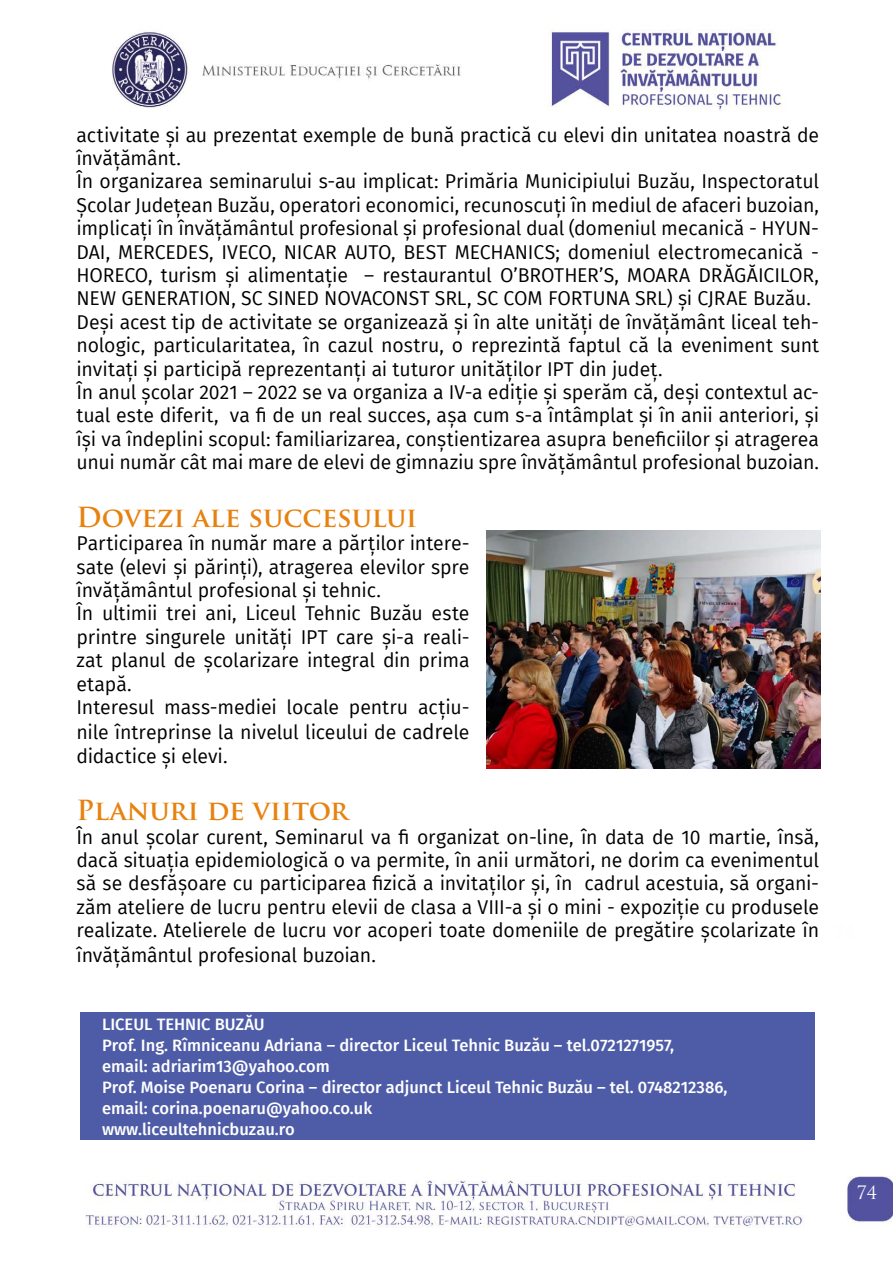
<style>
.page{position:relative;width:893px;height:1263px;background:#fff}
.page>*{position:absolute;margin:0;border:0;box-sizing:border-box;transform-origin:0 0}
.t1{font:700 27px "Trajan Pro";color:#e78210}
.t2{font:19.5px/23.4px "Fira Sans";letter-spacing:-.01em;color:#000}
.t3{font:18px "Trajan Pro";color:#fdfdfd}
.t4{font:500 16.5px/21px "Fira Sans";color:#fff}
.s1{font-size:21px}
</style>
<div class="page">
<img style="left:80px;top:26px;width:813px;height:1202px">
<img style="left:487px;top:530px;width:333px;height:239px">
<div style="left:81px;top:1012px;width:734px;height:128px;background:#4e5ca7"></div>
<p class="t2" style="left:77px;top:123px;width:744px">activitate și au prezentat exemple de bună practică cu elevi din unitatea noastră de învățământ.<br>În organizarea seminarului s-au implicat: Primăria Municipiului Buzău, Inspectoratul Școlar Județean Buzău, operatori economici, recunoscuți în mediul de afaceri buzoian, implicați în învățământul profesional și profesional dual (domeniul mecanică - HYUN-DAI, MERCEDES, IVECO, NICAR AUTO, BEST MECHANICS; domeniul electromecanică - HORECO, turism și alimentație – restaurantul O’BROTHER’S, MOARA DRĂGĂICILOR, NEW GENERATION, SC SINED NOVACONST SRL, SC COM FORTUNA SRL) și CJRAE Buzău.<br>Deși acest tip de activitate se organizează și în alte unități de învățământ liceal teh&shy;nologic, particularitatea, în cazul nostru, o reprezintă faptul că la eveniment sunt invitați și participă reprezentanți ai tuturor unităților IPT din județ.<br>În anul școlar 2021 – 2022 se va organiza a IV-a ediție și sperăm că, deși contextul ac&shy;tual este diferit, va fi de un real succes, așa cum s-a întâmplat și în anii anteriori, și își va îndeplini scopul: familiarizarea, conștientizarea asupra beneficiilor și atragerea unui număr cât mai mare de elevi de gimnaziu spre învățământul profesional buzoian.</p>
<h1 class="t1" style="left:77px;top:500px;width:342px">Dovezi ale succesului</h1>
<p class="t2" style="left:77px;top:531px;width:395px">Participarea în număr mare a părților intere&shy;sate (elevi și părinți), atragerea elevilor spre învățământul profesional și tehnic.<br>În ultimii trei ani, Liceul Tehnic Buzău este printre singurele unități IPT care și-a reali&shy;zat planul de școlarizare integral din prima etapă.<br>Interesul mass-mediei locale pentru acțiu-</p>
<p class="t2" style="left:77px;top:720px;width:395px">nile întreprinse la nivelul liceului de ca<span class="s1">dre</span>le didactice și elevi.</p>
<h1 class="t1" style="left:77px;top:794px;width:274px">Planuri de viitor</h1>
<p class="t2" style="left:77px;top:825px;width:744px;text-align:justify">În anul școlar curent, Seminarul va fi organizat on-line, în data de 10 martie, însă, dacă situația epidemiologică o va permite, în anii următori, ne dorim ca evenimentul să se desfășoare cu participarea fizică a invitaților și, în cadrul acestuia, să organi&shy;zăm ateliere de lucru pentru elevii de clasa a VIII-a și o mini - expoziție cu produsele realizate. Atelierele de lucru vor acoperi toate domeniile de pregătire școlarizate în</p>
<p class="t2" style="left:77px;top:943px;width:301px">învățământul profesional buzoian.</p>
<p class="t4" style="left:102px;top:1012px;width:627px">LICEUL TEHNIC BUZĂU<br>Prof. Ing. Rîmniceanu Adriana – director Liceul Tehnic Buzău – tel.0721271957,<br>email: adriarim13@yahoo.com<br>Prof. Moise Poenaru Corina – director adjunct Liceul Tehnic Buzău – tel. 0748212386, email: corina.poenaru@yahoo.co.uk<br>www.liceultehnicbuzau.ro</p>
<p class="t3" style="left:856px;top:1181px;width:22px">74</p>
</div>
